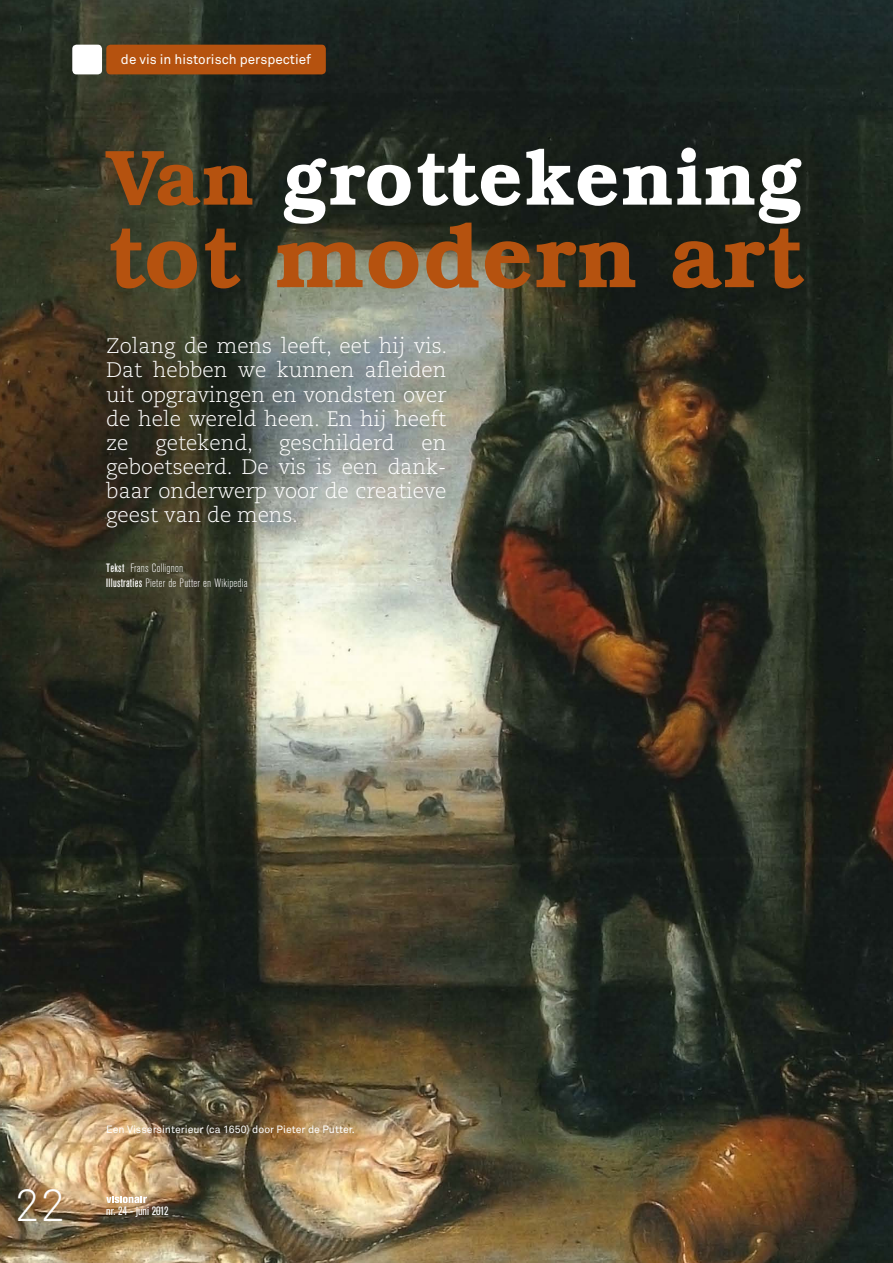
<style>
.page{position:relative;width:893px;height:1263px;background:#fff}
.page>*{position:absolute;margin:0;border:0;box-sizing:border-box;transform-origin:0 0}
.t1{font:600 91.5px "Bookman CE";color:#b5520f}
.t2{font:600 79.5px "Bookman CE";color:#fff}
.t3{font:300 45px "Akkurat";color:#fff}
.t4{font:21px/24px "Caecilia Light Os F";color:#fff;text-align:justify}
.t5{font:13.5px "Akkurat";color:#fff}
.t6{font:300 12px/15px "Akzidenz Grotesk Condensed BQ";letter-spacing:.02em;color:#fff}
.t7{font:12px "Akzidenz Grotesk Condensed BQ";color:#fff}
.t8{font:10.5px "Akkurat";color:#fff}
.s1{color:#b5520f}
.s2{font-weight:500}
</style>
<div class="page">
<img style="left:0;top:0;width:893px;height:1263px">
<div style="left:106px;top:45px;width:220px;height:29px;background:#b5520f;border-radius:4px"></div>
<div style="left:72px;top:45px;width:30px;height:29px;background:#fff;border-radius:4px"></div>
<svg style="left:106px;top:1197px;width:41px;height:6px"></svg>
<p class="t5" style="left:121px;top:52px;width:192px">de vis in historisch perspectief</p>
<h2 class="t2" style="left:106px;top:130px;width:698px"><span class="s1">Van</span> grottekening</h2>
<h1 class="t1" style="left:106px;top:201px;width:702px">tot modern art</h1>
<p class="t4" style="left:106px;top:335px;width:342px">Zolang de mens leeft, eet hij vis.<br>Dat hebben we kunnen afleiden uit opgravingen en vondsten over de hele wereld heen. En hij heeft ze</p>
<p class="t4" style="left:156px;top:431px;width:99px">getekend,</p>
<p class="t4" style="left:279px;top:431px;width:117px">geschilderd</p>
<p class="t4" style="left:106px;top:431px;width:342px;text-indent:315px">en geboetseerd. De vis is een dank&shy;baar onderwerp voor de creatieve geest van de mens.</p>
<p class="t6" style="left:106px;top:561px;width:143px"><span class="s2">Tekst</span> Frans Collignon<br><span class="s2">Illustraties</span> Pieter de Putter en Wikipedia</p>
<h3 class="t3" style="left:14px;top:1179px;width:53px">22</h3>
<p class="t8" style="left:106px;top:1123px;width:250px">Een Vissersinterieur (ca 1650) door Pieter de Putter.</p>
<p class="t7" style="left:106px;top:1204px;width:64px">nr. 24 - juni 2012</p>
</div>
